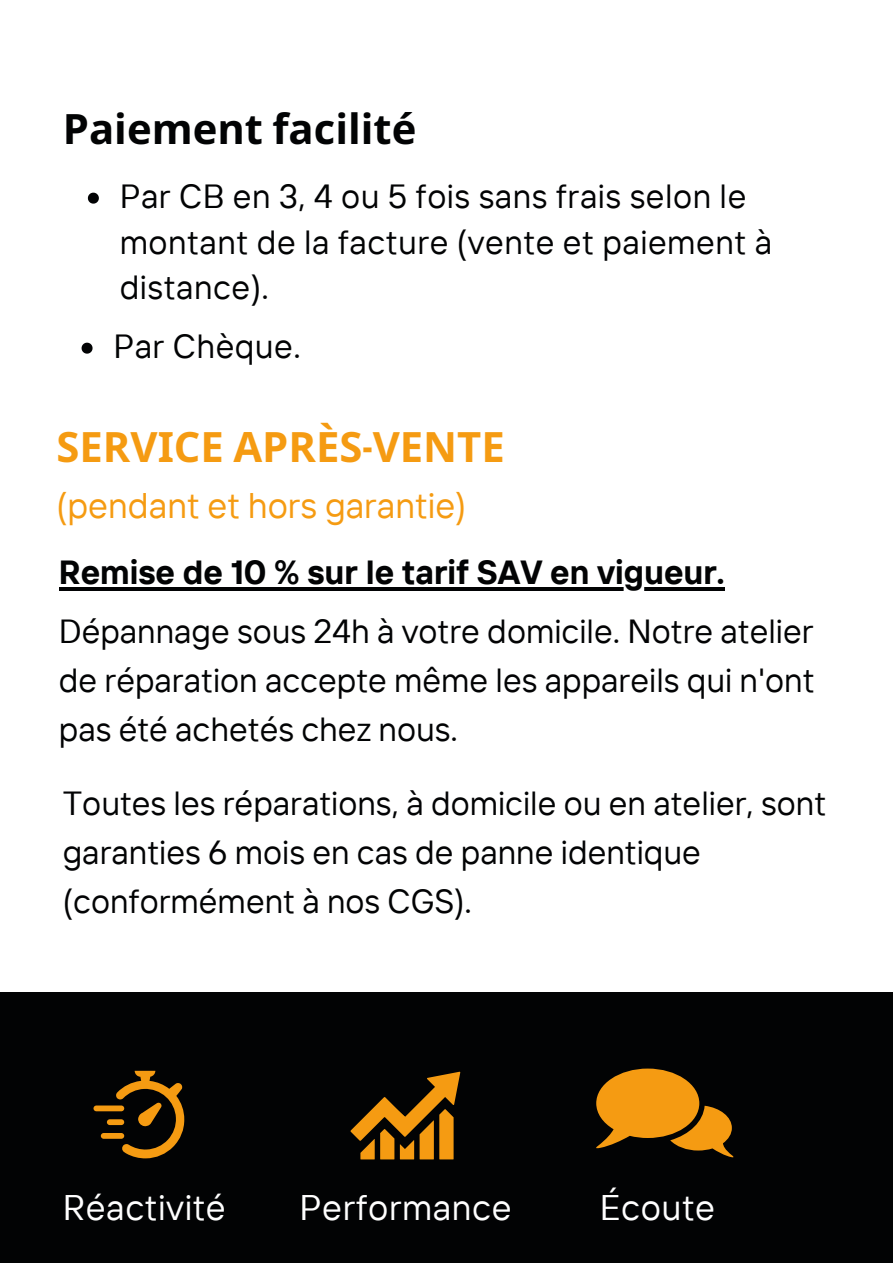
<style>
.page{position:relative;width:893px;height:1264px;background:#fff}
.page>*{position:absolute;margin:0;border:0;box-sizing:border-box;transform-origin:0 0}
.t1{font:700 41.85px "Noto Sans";color:#f59b12}
.t2{font:700 41.85px "Noto Sans";color:#020304}
.t3{font:35.55px "TT Interphases";letter-spacing:.015em;color:#fff}
.t4{font:35.55px "TT Interphases";color:#f59b12}
.t5{font:33.45px/45.5px "TT Interphases";letter-spacing:.015em;color:#020304}
.t6{font:33.3px/48.6px "TT Interphases";color:#020304}
.t7{font:700 33.3px "TT Interphases";color:#020304}
.s1{font-family:"Galacti Condensed"}
</style>
<div class="page">
<div style="left:0;top:0;width:892px;height:1262px;background:#020304"></div>
<div style="left:0;top:0;width:892px;height:991px;background:#fff"></div>
<svg style="left:596px;top:1068px;width:138px;height:89px"></svg>
<svg style="left:350px;top:1071px;width:110px;height:88px"></svg>
<div style="left:93px;top:1105px;width:31px;height:6px;background:#f59b12;border-radius:3px"></div>
<div style="left:101px;top:1132px;width:23px;height:6px;background:#f59b12;border-radius:3px"></div>
<svg style="left:107px;top:1070px;width:77px;height:88px"></svg>
<div style="left:139px;top:1113px;width:12px;height:12px;background:#f59b12;border-radius:50%"></div>
<svg style="left:88px;top:193px;width:11px;height:11px"></svg>
<hr style="left:59px;top:587px;width:665px;height:3px;background:#020304">
<svg style="left:82px;top:343px;width:10px;height:10px"></svg>
<p class="t2" style="left:63px;top:99px;width:355px">Paiement facilité</p>
<p class="t5" style="left:120px;top:173px;width:654px">Par CB en 3, 4 ou 5 fois sans frais selon le montant de la facture (vente et paiement à distance).</p>
<p class="t5" style="left:113px;top:323px;width:189px">Par Chèque.</p>
<p class="t1" style="left:56px;top:417px;width:450px">SERVICE APRÈS<span class="s1">-</span>VENTE</p>
<p class="t4" style="left:56px;top:482px;width:411px">(pendant et hors garantie)</p>
<p class="t7" style="left:59px;top:551px;width:667px">Remise de 10 % sur le tarif SAV en vigueur.</p>
<p class="t6" style="left:59px;top:606px;width:757px;text-align:justify">Dépannage sous 24h à votre domicile. Notre atelier de réparation accepte même les appareils qui n'ont pas été achetés chez nous.</p>
<p class="t6" style="left:63px;top:778px;width:765px">Toutes les réparations, à domicile ou en atelier, sont garanties 6 mois en cas de panne identique (conformément à nos CGS).</p>
<p class="t3" style="left:63px;top:1184px;width:164px">Réactivité</p>
<p class="t3" style="left:299px;top:1184px;width:213px">Performance</p>
<p class="t3" style="left:599px;top:1184px;width:117px">Écoute</p>
</div>
